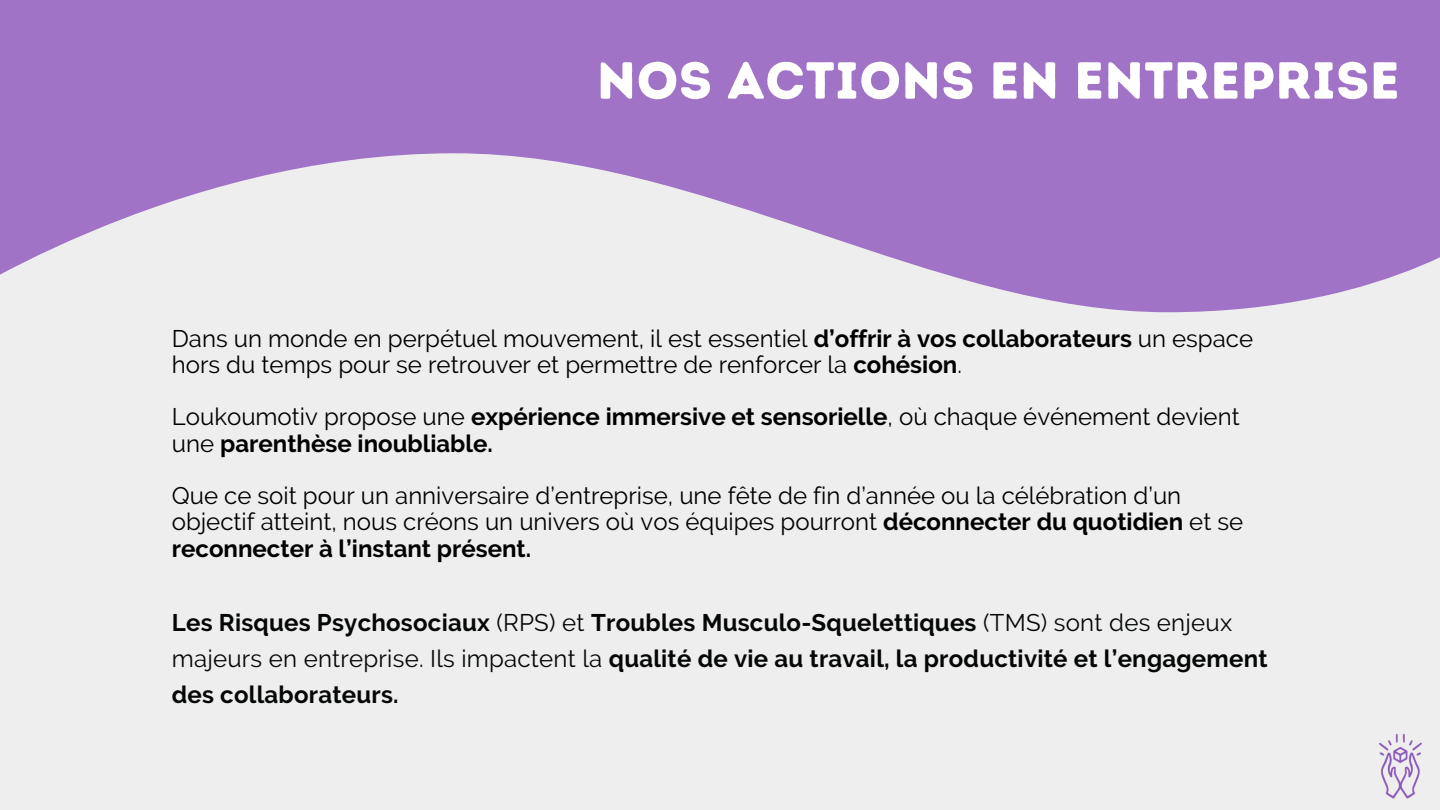
<style>
.page{position:relative;width:1440px;height:810px;background:#eee}
.page>*{position:absolute;margin:0;border:0;box-sizing:border-box;transform-origin:0 0}
.t1{font:52px "Intro Rust Base";letter-spacing:.01em;color:#fff}
.t2{font:24px/26.2px "Raleway";color:#000}
.t3{font:700 24px/36px "Raleway";letter-spacing:.01em;color:#050707}
.t4{font:700 24px/26.2px "Raleway";color:#000}
.s1{font-weight:700}
.s2{font-weight:400}
</style>
<div class="page">
<img style="left:1379px;top:734px;width:43px;height:65px">
<svg style="left:0;top:0;width:1440px;height:312px;fill:#a073c6"></svg>
<p class="t1" style="left:597px;top:49px;width:804px">NOS ACTIONS EN ENTREPRISE</p>
<h1 class="t2" style="left:172px;top:325px;width:1083px">Dans un monde en perpétuel mouvement, il est essentiel <span class="s1">d’offrir à vos collaborateurs</span> un espace hors du temps pour se retrouver et permettre de renforcer la <span class="s1">cohésion</span>.</h1>
<p class="t4" style="left:172px;top:404px;width:1069px"><span class="s2">Loukoumotiv propose une</span> expérience immersive et sensorielle<span class="s2">, où chaque événement devient une</span> parenthèse inoubliable.</p>
<p class="t2" style="left:172px;top:483px;width:1073px">Que ce soit pour un anniversaire d’entreprise, une fête de fin d’année ou la célébration d’un objectif atteint, nous créons un univers où vos équipes pourront <span class="s1">déconnecter du quotidien</span> et se <span class="s1">reconnecter à l’instant présent.</span></p>
<p class="t3" style="left:172px;top:605px;width:1097px">Les Risques Psychosociaux <span class="s2">(RPS) et</span> Troubles Musculo-Squelettiques <span class="s2">(TMS) sont des enjeux majeurs en entreprise. Ils impactent la</span> qualité de vie au travail, la productivité et l’engagement des collaborateurs.</p>
</div>
